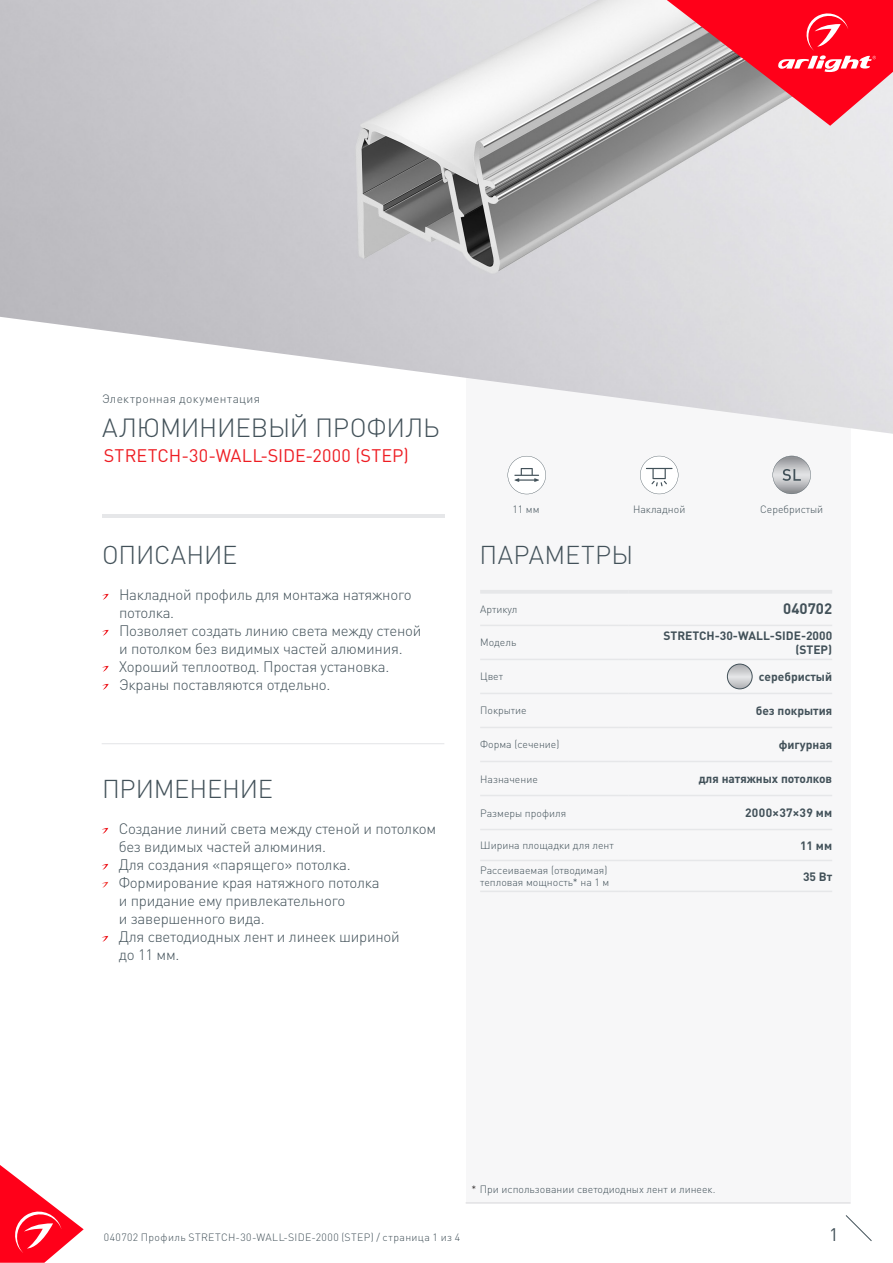
<style>
.page{position:relative;width:893px;height:1263px;background:#fff}
.page>*{position:absolute;margin:0;border:0;box-sizing:border-box;transform-origin:0 0}
.t1{font:300 25.95px "DIN Pro";letter-spacing:-.01em;color:#425159}
.t2{font:300 25.5px "DIN Pro";letter-spacing:-.005em;color:#425159}
.t3{font:300 25.5px "DIN Pro";letter-spacing:.015em;color:#425159}
.t4{font:18px "DIN Pro";letter-spacing:.01em;color:#ee1d23}
.t5{font:18px "DIN Pro";color:#425159}
.t6{font:300 15px/18px "DIN Pro";letter-spacing:-.015em;color:#425159}
.t7{font:700 15px "DIN Pro";color:#425159}
.t8{font:700 12px/14.4px "DIN Pro";color:#425159;text-align:right}
.t9{font:300 12px "DIN Pro";letter-spacing:.03em;color:#425159}
.t10{font:700 12px "DIN Pro";letter-spacing:.02em;color:#425159}
.t11{font:300 10.5px/12.6px "DIN Pro";color:#425159}
.t12{font:300 10.5px "DIN Pro";letter-spacing:.04em;color:#425159}
.s1{color:#231f20}
</style>
<div class="page">
<svg style="left:0;top:1165px;width:84px;height:98px"></svg>
<svg style="left:845px;top:1215px;width:27px;height:26px"></svg>
<svg style="left:102px;top:828px;width:6px;height:6px"></svg>
<svg style="left:102px;top:864px;width:6px;height:6px"></svg>
<svg style="left:102px;top:882px;width:6px;height:6px"></svg>
<svg style="left:102px;top:936px;width:6px;height:6px"></svg>
<div style="left:466px;top:250px;width:384px;height:953px;background:#f7f7f8"></div>
<svg style="left:508px;top:456px;width:38px;height:38px"></svg>
<img style="left:0;top:0;width:893px;height:434px">
<hr style="left:102px;top:514px;width:342px;height:3px;background:#e6e7e9">
<svg style="left:102px;top:594px;width:7px;height:6px"></svg>
<svg style="left:102px;top:630px;width:7px;height:6px"></svg>
<svg style="left:102px;top:666px;width:7px;height:6px"></svg>
<svg style="left:102px;top:684px;width:7px;height:6px"></svg>
<hr style="left:102px;top:743px;width:342px;height:1px;background:#e6e7e9">
<hr style="left:480px;top:590px;width:148px;height:4px;background:#e6e7e9">
<hr style="left:628px;top:590px;width:204px;height:4px;background:#e6e7e9">
<hr style="left:480px;top:625px;width:148px;height:1px;background:#e6e7e9">
<hr style="left:628px;top:625px;width:204px;height:1px;background:#e6e7e9">
<hr style="left:480px;top:659px;width:148px;height:1px;background:#e6e7e9">
<hr style="left:628px;top:659px;width:204px;height:1px;background:#e6e7e9">
<hr style="left:480px;top:693px;width:148px;height:1px;background:#e6e7e9">
<hr style="left:628px;top:693px;width:204px;height:1px;background:#e6e7e9">
<hr style="left:480px;top:727px;width:148px;height:1px;background:#e6e7e9">
<hr style="left:628px;top:727px;width:204px;height:1px;background:#e6e7e9">
<hr style="left:480px;top:761px;width:148px;height:1px;background:#e6e7e9">
<hr style="left:628px;top:761px;width:204px;height:1px;background:#e6e7e9">
<hr style="left:480px;top:795px;width:148px;height:1px;background:#e6e7e9">
<hr style="left:628px;top:795px;width:204px;height:1px;background:#e6e7e9">
<hr style="left:480px;top:829px;width:148px;height:1px;background:#e6e7e9">
<hr style="left:628px;top:829px;width:204px;height:1px;background:#e6e7e9">
<hr style="left:480px;top:860px;width:148px;height:1px;background:#e6e7e9">
<hr style="left:628px;top:860px;width:204px;height:1px;background:#e6e7e9">
<hr style="left:480px;top:891px;width:148px;height:1px;background:#e6e7e9">
<hr style="left:628px;top:891px;width:204px;height:1px;background:#e6e7e9">
<svg style="left:667px;top:0;width:226px;height:126px;background:#df5361"></svg>
<svg style="left:727px;top:664px;width:25px;height:25px"></svg>
<div style="left:727px;top:664px;width:25px;height:25px;border:1px solid #425159;border-radius:50%"></div>
<svg style="left:773px;top:456px;width:38px;height:38px"></svg>
<hr style="left:466px;top:1202px;width:384px;height:1px;background:#dcdddf">
<svg style="left:640px;top:456px;width:38px;height:38px"></svg>
<p class="t9" style="left:102px;top:390px;width:160px">Электронная документация</p>
<p class="t1" style="left:102px;top:410px;width:339px">АЛЮМИНИЕВЫЙ ПРОФИЛЬ</p>
<p class="t4" style="left:104px;top:443px;width:306px">STRETCH-30-WALL-SIDE-2000 (STEP)</p>
<p class="t11" style="left:512px;top:502px;width:29px">11 мм</p>
<p class="t11" style="left:760px;top:502px;width:65px">Серебристый</p>
<p class="t11" style="left:633px;top:503px;width:54px">Накладной</p>
<p class="t2" style="left:102px;top:537px;width:137px">ОПИСАНИЕ</p>
<p class="t3" style="left:479px;top:537px;width:155px">ПАРАМЕТРЫ</p>
<p class="t6" style="left:119px;top:584px;width:294px">Накладной профиль для монтажа натяжного потолка.</p>
<p class="t6" style="left:119px;top:620px;width:304px">Позволяет создать линию света между стеной и потолком без видимых частей алюминия.</p>
<p class="t6" style="left:119px;top:656px;width:272px">Хороший теплоотвод. Простая установка.</p>
<p class="t6" style="left:119px;top:674px;width:213px">Экраны поставляются отдельно.</p>
<p class="t11" style="left:480px;top:602px;width:39px">Артикул</p>
<p class="t7" style="left:783px;top:599px;width:50px">040702</p>
<p class="t11" style="left:480px;top:636px;width:38px">Модель</p>
<p class="t8" style="left:663px;top:628px;width:170px">STRETCH-30-WALL-SIDE-2000 (STEP)</p>
<p class="t11" style="left:480px;top:670px;width:24px">Цвет</p>
<p class="t8" style="left:759px;top:669px;width:75px">серебристый</p>
<p class="t11" style="left:480px;top:704px;width:48px">Покрытие</p>
<p class="t8" style="left:756px;top:703px;width:78px">без покрытия</p>
<p class="t11" style="left:480px;top:738px;width:81px">Форма (сечение)</p>
<p class="t8" style="left:779px;top:737px;width:55px">фигурная</p>
<p class="t11" style="left:480px;top:772px;width:59px">Назначение</p>
<p class="t8" style="left:699px;top:771px;width:135px">для натяжных потолков</p>
<p class="t11" style="left:480px;top:806px;width:87px">Размеры профиля</p>
<p class="t10" style="left:745px;top:805px;width:89px">2000×37×39 мм</p>
<p class="t11" style="left:480px;top:838px;width:135px">Ширина площадки для лент</p>
<p class="t8" style="left:800px;top:837px;width:34px">11 мм</p>
<p class="t11" style="left:480px;top:863px;width:131px">Рассеиваемая (отводимая) тепловая мощность* на 1 м</p>
<p class="t8" style="left:803px;top:868px;width:31px">35 Вт</p>
<p class="t2" style="left:102px;top:771px;width:172px">ПРИМЕНЕНИЕ</p>
<p class="t6" style="left:119px;top:818px;width:319px">Создание линий света между стеной и потолком без видимых частей алюминия.</p>
<p class="t6" style="left:119px;top:854px;width:234px">Для создания «парящего» потолка.</p>
<p class="t6" style="left:119px;top:872px;width:262px">Формирование края натяжного потолка и придание ему привлекательного<br>и завершенного вида.</p>
<p class="t6" style="left:119px;top:926px;width:283px">Для светодиодных лент и линеек шириной до 11 мм.</p>
<p class="t11" style="left:471px;top:1183px;width:246px"><span class="s1">*</span> При использовании светодиодных лент и линеек.</p>
<p class="t12" style="left:104px;top:1230px;width:358px">040702 Профиль STRETCH-30-WALL-SIDE-2000 (STEP) / страница 1 из 4</p>
<p class="t5" style="left:829px;top:1222px;width:11px">1</p>
</div>
